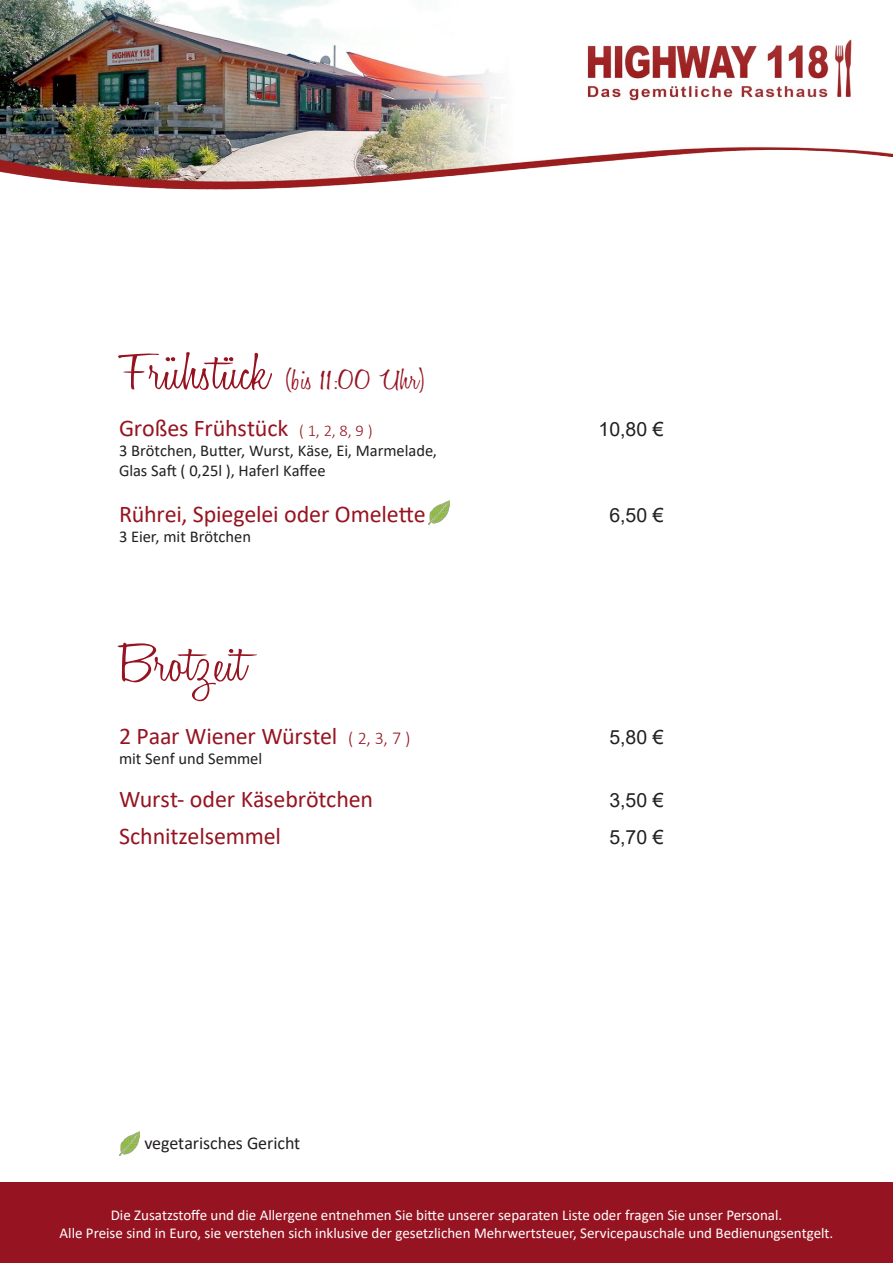
<style>
.page{position:relative;width:893px;height:1263px;background:#fff}
.page>*{position:absolute;margin:0;border:0;box-sizing:border-box;transform-origin:0 0}
.t1{font:300 54px "Honey Script";color:#961421;scale:1.25 1}
.t2{font:300 30px "Honey Script";color:#961421;scale:1.25 1}
.t3{font:24px "Calibri";letter-spacing:-.005em;color:#961421}
.t4{font:19.5px "Arial";color:#231f20}
.t5{font:18px "Calibri";letter-spacing:-.005em;color:#231f20}
.t6{font:16.5px "Calibri";letter-spacing:-.005em;color:#231f20}
.t7{font:15px "Calibri";color:#fff}
.s1{font-size:54px}
.s2{font-weight:300;font-size:16.5px}
.s3{font-weight:300;font-size:18px}
</style>
<div class="page">
<img style="left:0;top:0;width:893px;height:190px">
<div style="left:0;top:1183px;width:893px;height:80px;background:#961421"></div>
<img style="left:119px;top:1132px;width:20px;height:24px">
<img style="left:429px;top:500px;width:20px;height:24px">
<p class="t2" style="left:119px;top:361px;width:247px"><span class="s1">Frühstück</span> (bis 11:00 Uhr)</p>
<p class="t3" style="left:119px;top:411px;width:255px">Großes Frühstück <span class="s2">( 1, 2, 8, 9 )</span></p>
<p class="t4" style="left:598px;top:416px;width:67px">10,80 €</p>
<p class="t6" style="left:119px;top:439px;width:320px">3 Brötchen, Butter, Wurst, Käse, Ei, Marmelade,</p>
<p class="t6" style="left:119px;top:459px;width:208px">Glas Saft ( 0,25l ), Haferl Kaffee</p>
<p class="t3" style="left:119px;top:498px;width:308px">Rührei, Spiegelei oder Omelette</p>
<p class="t4" style="left:609px;top:502px;width:56px">6,50 €</p>
<p class="t6" style="left:119px;top:525px;width:133px">3 Eier, mit Brötchen</p>
<p class="t1" style="left:119px;top:631px;width:103px">Brotzeit</p>
<p class="t3" style="left:119px;top:719px;width:293px">2 Paar Wiener Würstel <span class="s3">( 2, 3, 7 )</span></p>
<p class="t4" style="left:609px;top:723px;width:56px">5,80 €</p>
<p class="t6" style="left:119px;top:747px;width:145px">mit Senf und Semmel</p>
<p class="t3" style="left:119px;top:782px;width:256px">Wurst- oder Käsebrötchen</p>
<p class="t4" style="left:609px;top:786px;width:56px">3,50 €</p>
<p class="t3" style="left:119px;top:819px;width:163px">Schnitzelsemmel</p>
<p class="t4" style="left:609px;top:824px;width:56px">5,70 €</p>
<p class="t5" style="left:144px;top:1130px;width:157px">vegetarisches Gericht</p>
<p class="t7" style="left:111px;top:1204px;width:673px">Die Zusatzstoffe und die Allergene entnehmen Sie bitte unserer separaten Liste oder fragen Sie unser Personal.</p>
<p class="t7" style="left:60px;top:1222px;width:775px">Alle Preise sind in Euro, sie verstehen sich inklusive der gesetzlichen Mehrwertsteuer, Servicepauschale und Bedienungsentgelt.</p>
</div>
